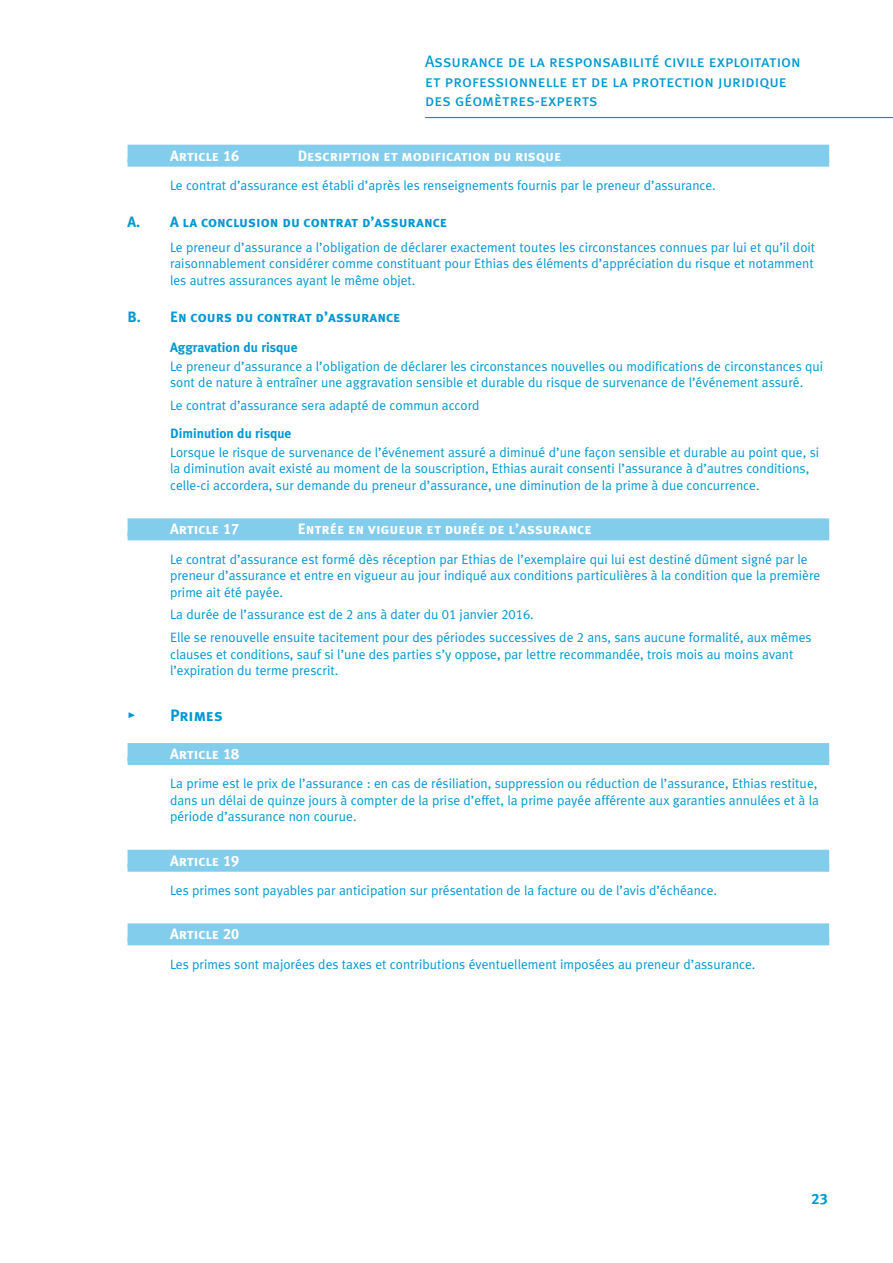
<style>
.page{position:relative;width:893px;height:1263px;background:#fff}
.page>*{position:absolute;margin:0;border:0;box-sizing:border-box;transform-origin:0 0}
.t1{font:16.5px/19.8px "Meta Ethias Book Caps";color:#0098d2}
.t2{font:16.5px "Meta Ethias Bold Caps";color:#0098d2}
.t3{font:15px "Meta Ethias Bold Caps";color:#fff}
.t4{font:15px "Meta Ethias Bold Caps";color:#0098d2}
.t5{font:13.5px/16.5px "Meta Ethias Normal";color:#0098d2}
.t6{font:700 13.5px "Meta Ethias";color:#0098d2}
</style>
<div class="page">
<hr style="left:425px;top:117px;width:468px;height:1px;background:#0098d2">
<div style="left:128px;top:145px;width:701px;height:18px;background:#82ccec"></div>
<div style="left:128px;top:158px;width:701px;height:9px;background:#82ccec"></div>
<div style="left:128px;top:518px;width:701px;height:18px;background:#82ccec"></div>
<div style="left:128px;top:532px;width:701px;height:8px;background:#82ccec"></div>
<div style="left:128px;top:743px;width:701px;height:18px;background:#82ccec"></div>
<div style="left:128px;top:757px;width:701px;height:8px;background:#82ccec"></div>
<div style="left:128px;top:850px;width:701px;height:18px;background:#82ccec"></div>
<div style="left:128px;top:863px;width:701px;height:9px;background:#82ccec"></div>
<div style="left:128px;top:923px;width:701px;height:18px;background:#82ccec"></div>
<div style="left:128px;top:937px;width:701px;height:8px;background:#82ccec"></div>
<p class="t1" style="left:425px;top:51px;width:377px">Assurance de la responsabilité civile exploitation et professionnelle et de la protection juridique des géomètres-experts</p>
<p class="t3" style="left:170px;top:147px;width:71px">Article 16</p>
<p class="t3" style="left:298px;top:147px;width:265px">Description et modification du risque</p>
<p class="t5" style="left:170px;top:177px;width:547px">Le contrat d’assurance est établi d’après les renseignements fournis par le preneur d’assurance.</p>
<p class="t4" style="left:128px;top:213px;width:321px">A. A la conclusion du contrat d’assurance</p>
<p class="t5" style="left:170px;top:239px;width:647px;text-align:justify">Le preneur d’assurance a l’obligation de déclarer exactement toutes les circonstances connues par lui et qu’il doit raisonnablement considérer comme constituant pour Ethias des éléments d’appréciation du risque et notamment les autres assurances ayant le même objet.</p>
<p class="t4" style="left:128px;top:308px;width:275px">B. En cours du contrat d’assurance</p>
<p class="t6" style="left:170px;top:340px;width:129px">Aggravation du risque</p>
<p class="t5" style="left:170px;top:358px;width:655px">Le preneur d’assurance a l’obligation de déclarer les circonstances nouvelles ou modifications de circonstances qui sont de nature à entraîner une aggravation sensible et durable du risque de survenance de l’événement assuré.</p>
<p class="t5" style="left:170px;top:397px;width:311px">Le contrat d’assurance sera adapté de commun accord</p>
<p class="t6" style="left:170px;top:426px;width:123px">Diminution du risque</p>
<p class="t5" style="left:170px;top:444px;width:651px">Lorsque le risque de survenance de l’événement assuré a diminué d’une façon sensible et durable au point que, si la diminution avait existé au moment de la souscription, Ethias aurait consenti l’assurance à d’autres conditions, celle-ci accordera, sur demande du preneur d’assurance, une diminution de la prime à due concurrence.</p>
<p class="t3" style="left:170px;top:520px;width:71px">Article 17</p>
<p class="t3" style="left:298px;top:520px;width:296px">Entrée en vigueur et durée de l’assurance</p>
<p class="t5" style="left:170px;top:550px;width:652px">Le contrat d’assurance est formé dès réception par Ethias de l’exemplaire qui lui est destiné dûment signé par le preneur d’assurance et entre en vigueur au jour indiqué aux conditions particulières à la condition que la première prime ait été payée.</p>
<p class="t5" style="left:170px;top:603px;width:643px;line-height:23px">La durée de l’assurance est de 2 ans à dater du 01 janvier 2016.<br>Elle se renouvelle ensuite tacitement pour des périodes successives de 2 ans, sans aucune formalité, aux mêmes</p>
<p class="t5" style="left:170px;top:646px;width:625px">clauses et conditions, sauf si l’une des parties s’y oppose, par lettre recommandée, trois mois au moins avant l’expiration du terme prescrit.</p>
<p class="t2" style="left:128px;top:706px;width:97px">• Primes</p>
<p class="t3" style="left:170px;top:745px;width:71px">Article 18</p>
<p class="t5" style="left:170px;top:775px;width:650px;text-align:justify">La prime est le prix de l’assurance : en cas de résiliation, suppression ou réduction de l’assurance, Ethias restitue, dans un délai de quinze jours à compter de la prise d’effet, la prime payée afférente aux garanties annulées et à la période d’assurance non courue.</p>
<p class="t3" style="left:170px;top:852px;width:71px">Article 19</p>
<p class="t5" style="left:170px;top:882px;width:549px">Les primes sont payables par anticipation sur présentation de la facture ou de l’avis d’échéance.</p>
<p class="t3" style="left:170px;top:925px;width:71px">Article 20</p>
<p class="t5" style="left:170px;top:955px;width:587px">Les primes sont majorées des taxes et contributions éventuellement imposées au preneur d’assurance.</p>
<p class="t4" style="left:812px;top:1190px;width:18px">23</p>
</div>
